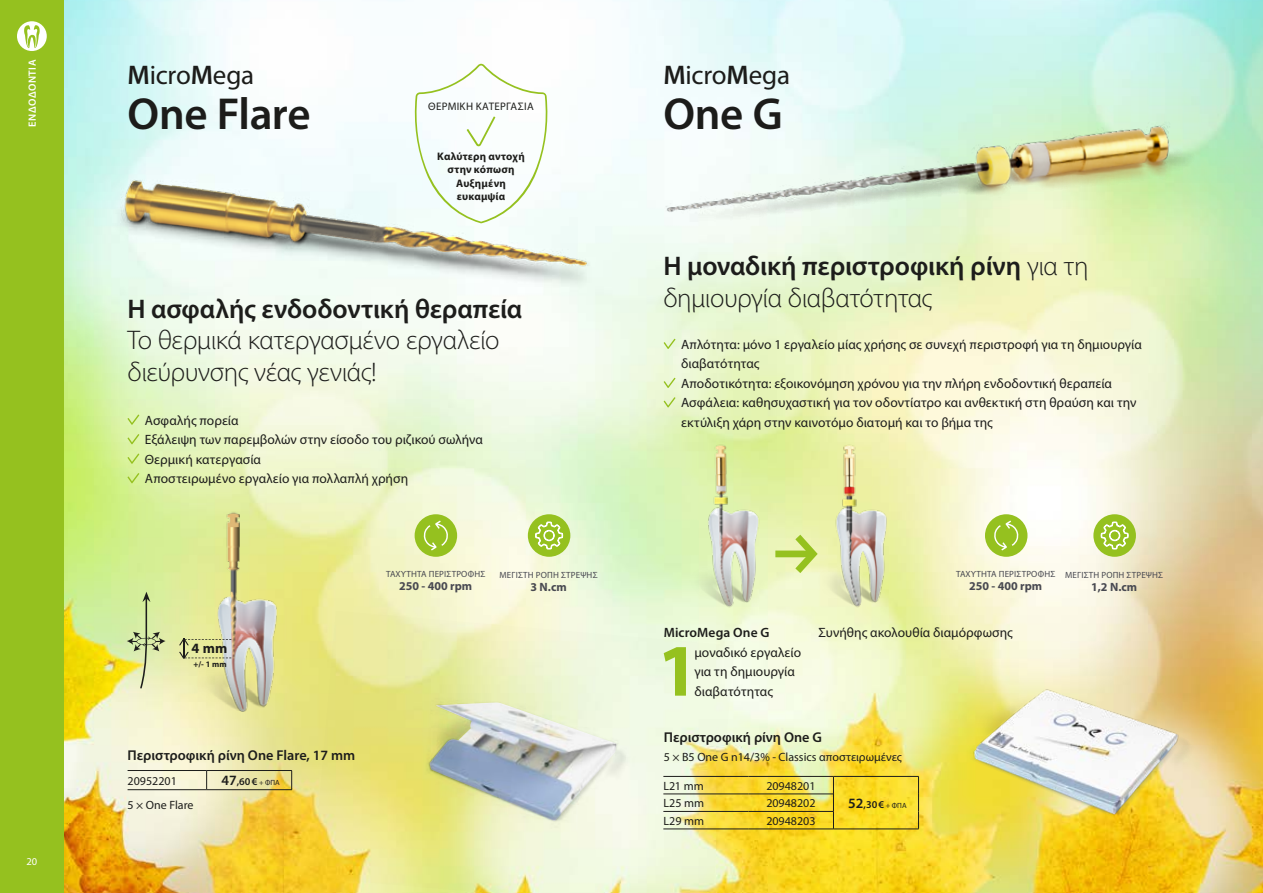
<style>
.page{position:relative;width:1263px;height:893px;background:#fff}
.page>*{position:absolute;margin:0;border:0;box-sizing:border-box;transform-origin:0 0}
.t1{font:600 45px "Myriad Pro";letter-spacing:-.01em;color:#1d1d1b}
.t2{font:300 27px/31.5px "Myriad Pro";letter-spacing:-.015em;color:#1d1d1b}
.t3{font:600 27px "Myriad Pro";letter-spacing:-.005em;color:#1d1d1b}
.t4{font:27px "Myriad Pro";letter-spacing:-.01em;color:#1d1d1b}
.t5{font:600 14.25px "Myriad Pro";color:#1d1d1b}
.t6{font:700 14.25px "Myriad Pro";color:#1d1d1b}
.t7{font:13.5px/19.5px "Myriad Pro";letter-spacing:.005em;color:#1d1d1b}
.t8{font:600 13.5px "Myriad Pro";letter-spacing:.01em;color:#1d1d1b}
.t9{font:12px "Myriad Pro";color:#1d1d1b}
.t10{font:700 12px "Myriad Pro";color:#484951}
.t11{font:700 10.95px/13.5px "Myriad Pro";letter-spacing:.015em;color:#1d1d1b;text-align:center}
.t12{font:10.95px "Myriad Pro";letter-spacing:.025em;color:#1d1d1b}
.t13{font:600 10.5px "Myriad Pro";color:#1d1d1b}
.t14{font:600 10.5px "Myriad Pro";letter-spacing:.05em;color:#fff}
.t15{font:10.5px "Myriad Pro";color:#fff}
.t16{font:9px "Myriad Pro";letter-spacing:.02em;color:#484951}
.t17{font:700 8.4px "Myriad Pro";color:#1d1d1b}
.s1{font-weight:600}
.s2{font-size:14.25px}
.s3{font-weight:400;font-size:7.5px}
</style>
<div class="page">
<img style="left:64px;top:403px;width:1199px;height:490px">
<img style="left:776px;top:0;width:487px;height:403px">
<div style="left:1093px;top:514px;width:43px;height:43px;background:#95c11f;border-radius:50%"></div>
<svg style="left:1101px;top:521px;width:27px;height:29px"></svg>
<img style="left:936px;top:640px;width:289px;height:215px">
<hr style="left:833px;top:829px;width:86px;height:1px;background:#1d1d1b">
<hr style="left:748px;top:794px;width:85px;height:1px;background:#1d1d1b">
<hr style="left:748px;top:811px;width:85px;height:1px;background:#1d1d1b">
<hr style="left:748px;top:829px;width:85px;height:1px;background:#1d1d1b">
<hr style="left:663px;top:794px;width:85px;height:1px;background:#1d1d1b">
<hr style="left:663px;top:811px;width:85px;height:1px;background:#1d1d1b">
<hr style="left:663px;top:829px;width:85px;height:1px;background:#1d1d1b">
<hr style="left:663px;top:776px;width:85px;height:1px;background:#1d1d1b">
<hr style="left:748px;top:776px;width:85px;height:1px;background:#1d1d1b">
<hr style="left:833px;top:776px;width:86px;height:1px;background:#1d1d1b">
<svg style="left:833px;top:777px;width:1px;height:52px"></svg>
<svg style="left:918px;top:777px;width:1px;height:52px"></svg>
<img style="left:164px;top:500px;width:141px;height:225px">
<svg style="left:127px;top:592px;width:39px;height:96px;background:#cedb9b"></svg>
<svg style="left:179px;top:638px;width:52px;height:21px"></svg>
<img style="left:814px;top:408px;width:139px;height:208px">
<img style="left:649px;top:408px;width:134px;height:208px">
<svg style="left:775px;top:535px;width:43px;height:38px;background:#d1e487"></svg>
<hr style="left:128px;top:770px;width:79px;height:1px;background:#1d1d1b">
<hr style="left:128px;top:789px;width:79px;height:1px;background:#1d1d1b">
<hr style="left:207px;top:789px;width:85px;height:1px;background:#1d1d1b">
<hr style="left:207px;top:770px;width:85px;height:1px;background:#1d1d1b">
<svg style="left:206px;top:771px;width:1px;height:18px"></svg>
<svg style="left:291px;top:771px;width:1px;height:18px"></svg>
<img style="left:313px;top:611px;width:421px;height:282px">
<img style="left:430px;top:702px;width:187px;height:119px">
<div style="left:528px;top:514px;width:42px;height:43px;background:#95c11f;border-radius:50%"></div>
<svg style="left:535px;top:521px;width:28px;height:29px"></svg>
<div style="left:415px;top:514px;width:42px;height:43px;background:#95c11f;border-radius:50%"></div>
<svg style="left:423px;top:521px;width:25px;height:29px"></svg>
<svg style="left:127px;top:453px;width:12px;height:11px"></svg>
<svg style="left:127px;top:473px;width:12px;height:10px"></svg>
<img style="left:64px;top:0;width:712px;height:450px">
<svg style="left:413px;top:64px;width:136px;height:159px"></svg>
<div style="left:985px;top:514px;width:42px;height:43px;background:#95c11f;border-radius:50%"></div>
<svg style="left:994px;top:521px;width:24px;height:29px"></svg>
<div style="left:0;top:0;width:64px;height:893px;background:#95c11f"></div>
<div style="left:17px;top:21px;width:30px;height:30px;background:#fff;border-radius:50%"></div>
<svg style="left:24px;top:25px;width:16px;height:24px"></svg>
<svg style="left:664px;top:339px;width:11px;height:10px"></svg>
<svg style="left:664px;top:378px;width:11px;height:10px"></svg>
<svg style="left:664px;top:397px;width:11px;height:10px"></svg>
<svg style="left:664px;top:647px;width:22px;height:49px"></svg>
<div style="left:1100px;top:0;width:163px;height:379px;background:#fcc002;opacity:.5"></div>
<p class="t14" style="left:26px;top:127px;width:69px;rotate:-90deg">ΕΝΔΟΔΟΝΤΙΑ</p>
<p class="t15" style="left:26px;top:855px;width:12px">20</p>
<h2 class="t4" style="left:128px;top:58px;width:128px"><span class="s1">M</span>icro<span class="s1">M</span>ega</h2>
<h1 class="t1" style="left:128px;top:85px;width:185px">One Flare</h1>
<p class="t12" style="left:428px;top:99px;width:107px">ΘΕΡΜΙΚΉ ΚΑΤΕΡΓΑΣΊΑ</p>
<p class="t11" style="left:437px;top:149px;width:89px">Καλύτερη αντοχή στην κόπωση<br>Αυξημένη ευκαμψία</p>
<h2 class="t3" style="left:128px;top:292px;width:396px">Η ασφαλής ενδοδοντική θεραπεία</h2>
<h2 class="t2" style="left:128px;top:324px;width:374px">Το θερμικά κατεργασμένο εργαλείο διεύρυνσης νέας γενιάς!</h2>
<p class="t7" style="left:145px;top:410px;width:340px">Ασφαλής πορεία<br>Εξάλειψη των παρεμβολών στην είσοδο του ριζικού σωλήνα Θερμική κατεργασία<br>Αποστειρωμένο εργαλείο για πολλαπλή χρήση</p>
<p class="t6" style="left:191px;top:639px;width:37px">4 mm</p>
<p class="t17" style="left:194px;top:659px;width:35px">+/- 1 mm</p>
<p class="t16" style="left:386px;top:568px;width:101px">ΤΑΧΎΤΗΤΑ ΠΕΡΙΣΤΡΟΦΉΣ</p>
<p class="t10" style="left:399px;top:578px;width:75px">250 - 400 rpm</p>
<p class="t16" style="left:499px;top:569px;width:100px">ΜΈΓΙΣΤΗ ΡΟΠΉ ΣΤΡΈΨΗΣ</p>
<p class="t10" style="left:530px;top:579px;width:38px">3 N.cm</p>
<p class="t5" style="left:128px;top:746px;width:229px">Περιστροφική ρίνη One Flare, 17 mm</p>
<p class="t9" style="left:128px;top:773px;width:51px">20952201</p>
<p class="t13" style="left:221px;top:775px;width:60px"><span class="s2">47</span>,60€ <span class="s3">+ ΦΠΑ</span></p>
<p class="t9" style="left:128px;top:798px;width:67px">5 × One Flare</p>
<h2 class="t4" style="left:663px;top:58px;width:128px"><span class="s1">M</span>icro<span class="s1">M</span>ega</h2>
<h1 class="t1" style="left:663px;top:85px;width:121px">One G</h1>
<h2 class="t2" style="left:663px;top:250px;width:427px"><span class="s1">Η μοναδική περιστροφική ρίνη</span> για τη δημιουργία διαβατότητας</h2>
<p class="t7" style="left:681px;top:334px;width:462px">Απλότητα: μόνο 1 εργαλείο μίας χρήσης σε συνεχή περιστροφή για τη δημιουργία διαβατότητας<br>Αποδοτικότητα: εξοικονόμηση χρόνου για την πλήρη ενδοδοντική θεραπεία Ασφάλεια: καθησυχαστική για τον οδοντίατρο και ανθεκτική στη θραύση και την εκτύλιξη χάρη στην καινοτόμο διατομή και το βήμα της</p>
<p class="t16" style="left:956px;top:568px;width:101px">ΤΑΧΎΤΗΤΑ ΠΕΡΙΣΤΡΟΦΉΣ</p>
<p class="t10" style="left:969px;top:578px;width:75px">250 - 400 rpm</p>
<p class="t16" style="left:1065px;top:569px;width:100px">ΜΈΓΙΣΤΗ ΡΟΠΉ ΣΤΡΈΨΗΣ</p>
<p class="t10" style="left:1091px;top:579px;width:48px">1,2 N.cm</p>
<p class="t8" style="left:664px;top:624px;width:107px">MicroMega One G</p>
<p class="t7" style="left:694px;top:642px;width:108px">μοναδικό εργαλείο για τη δημιουργία διαβατότητας</p>
<p class="t7" style="left:819px;top:623px;width:196px">Συνήθης ακολουθία διαμόρφωσης</p>
<p class="t5" style="left:664px;top:728px;width:160px">Περιστροφική ρίνη One G</p>
<p class="t9" style="left:664px;top:750px;width:240px">5 × B5 One G n14/3% - Classics αποστειρωμένες</p>
<p class="t9" style="left:663px;top:778px;width:42px">L21 mm</p>
<p class="t9" style="left:766px;top:778px;width:51px">20948201</p>
<p class="t9" style="left:663px;top:796px;width:42px">L25 mm</p>
<p class="t9" style="left:766px;top:796px;width:51px">20948202</p>
<p class="t13" style="left:848px;top:798px;width:60px"><span class="s2">52</span>,30€ <span class="s3">+ ΦΠΑ</span></p>
<p class="t9" style="left:663px;top:813px;width:42px">L29 mm</p>
<p class="t9" style="left:766px;top:813px;width:51px">20948203</p>
</div>
